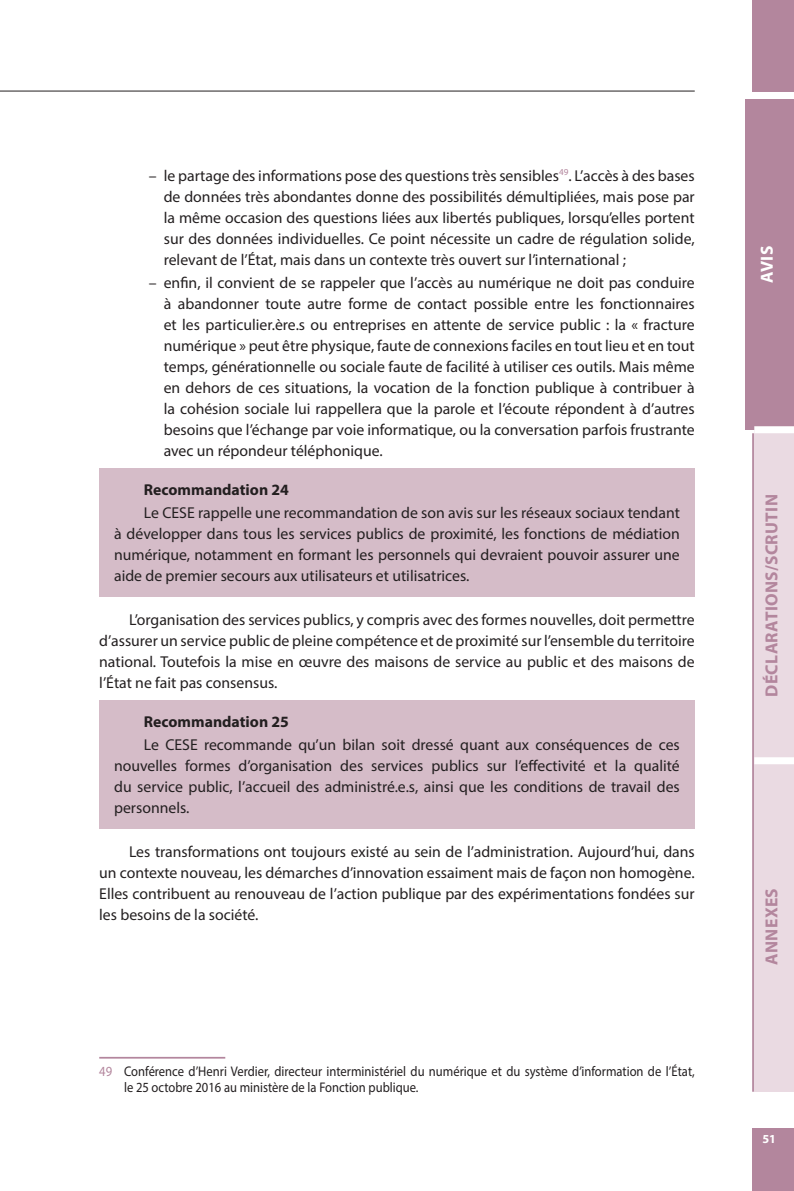
<style>
.page{position:relative;width:794px;height:1191px;background:#fff}
.page>*{position:absolute;margin:0;border:0;box-sizing:border-box;transform-origin:0 0}
.t1{font:700 17.5px "Myriad Pro";letter-spacing:.02em;color:#b3869d}
.t2{font:700 17.5px "Myriad Pro";color:#fff}
.Alinéa{font:15.75px/21px "Myriad Pro";color:#231f20;text-align:justify}
.Alinéa-2{font:700 15.75px "Myriad Pro";color:#231f20}
.Note_de_bas_de_pag{font:14px/15.8px "Myriad Pro";color:#231f20;scale:.9 1}
.t3{font:700 12.25px "Myriad Pro";color:#fff}
.s1{color:#b3869d}
</style>
<div class="page">
<div style="left:752px;top:1129px;width:42px;height:62px;background:#b3869d"></div>
<div style="left:752px;top:0;width:42px;height:91px;background:#b3869d"></div>
<div style="left:754px;top:430px;width:40px;height:330px;background:#eadae2"></div>
<div style="left:754px;top:761px;width:40px;height:330px;background:#eadae2"></div>
<hr style="left:752px;top:433px;width:2px;height:658px;background:#b3869d">
<div style="left:745px;top:99px;width:49px;height:331px;background:#b3869d"></div>
<div style="left:754px;top:426px;width:40px;height:7px;background:#fff"></div>
<div style="left:754px;top:757px;width:40px;height:7px;background:#fff"></div>
<hr style="left:0;top:91px;width:694px;height:1px;background:#231f20">
<div style="left:99px;top:468px;width:595px;height:128px;background:#d5bcc8"></div>
<div style="left:99px;top:700px;width:595px;height:128px;background:#d5bcc8"></div>
<hr style="left:99px;top:1056px;width:126px;height:2px;background:#b3869d">
<p class="Alinéa" style="left:164px;top:164px;width:532px;text-indent:-15px">– le partage des informations pose des questions très sensibles<sup>49</sup>. L’accès à des bases de données très abondantes donne des possibilités démultipliées, mais pose par la même occasion des questions liées aux libertés publiques, lorsqu’elles portent sur des données individuelles. Ce point nécessite un cadre de régulation solide, relevant de l’État, mais dans un contexte très ouvert sur l’international ;</p>
<p class="Alinéa" style="left:164px;top:272px;width:532px;text-indent:-15px">– enfin, il convient de se rappeler que l’accès au numérique ne doit pas conduire à abandonner toute autre forme de contact possible entre les fonctionnaires et les particulier.ère.s ou entreprises en attente de service public : la « fracture numérique » peut être physique, faute de connexions faciles en tout lieu et en tout temps, générationnelle ou sociale faute de facilité à utiliser ces outils. Mais même en dehors de ces situations, la vocation de la fonction publique à contribuer à la cohésion sociale lui rappellera que la parole et l’écoute répondent à d’autres besoins que l’échange par voie informatique, ou la conversation parfois frustrante avec un répondeur téléphonique.</p>
<p class="Alinéa-2" style="left:144px;top:479px;width:146px">Recommandation 24</p>
<p class="Alinéa" style="left:114px;top:502px;width:567px;text-indent:30px">Le CESE rappelle une recommandation de son avis sur les réseaux sociaux tendant à développer dans tous les services publics de proximité, les fonctions de médiation numérique, notamment en formant les personnels qui devraient pouvoir assurer une aide de premier secours aux utilisateurs et utilisatrices.</p>
<p class="Alinéa" style="left:99px;top:609px;width:597px;text-indent:30px">L’organisation des services publics, y compris avec des formes nouvelles, doit permettre d’assurer un service public de pleine compétence et de proximité sur l’ensemble du territoire national. Toutefois la mise en œuvre des maisons de service au public et des maisons de l’État ne fait pas consensus.</p>
<p class="Alinéa-2" style="left:144px;top:711px;width:146px">Recommandation 25</p>
<p class="Alinéa" style="left:114px;top:734px;width:567px;text-indent:30px">Le CESE recommande qu’un bilan soit dressé quant aux conséquences de ces nouvelles formes d’organisation des services publics sur l’effectivité et la qualité du service public, l’accueil des administré.e.s, ainsi que les conditions de travail des personnels.</p>
<p class="Alinéa" style="left:99px;top:841px;width:597px;text-indent:30px">Les transformations ont toujours existé au sein de l’administration. Aujourd’hui, dans un contexte nouveau, les démarches d’innovation essaiment mais de façon non homogène.<br>Elles contribuent au renouveau de l’action publique par des expérimentations fondées sur les besoins de la société.</p>
<p class="Note_de_bas_de_pag" style="left:124px;top:1063px;width:635px;text-indent:-25px"><span class="s1">49</span> Conférence d’Henri Verdier, directeur interministériel du numérique et du système d’information de l’État, le 25 octobre 2016 au ministère de la Fonction publique.</p>
<p class="t2" style="left:755px;top:283px;width:39px;rotate:-90deg">AVIS</p>
<p class="t1" style="left:760px;top:697px;width:204px;rotate:-90deg">DÉCLARATIONS/SCRUTIN</p>
<p class="t1" style="left:760px;top:964px;width:78px;rotate:-90deg">ANNEXES</p>
<p class="t3" style="left:762px;top:1131px;width:15px">51</p>
</div>
